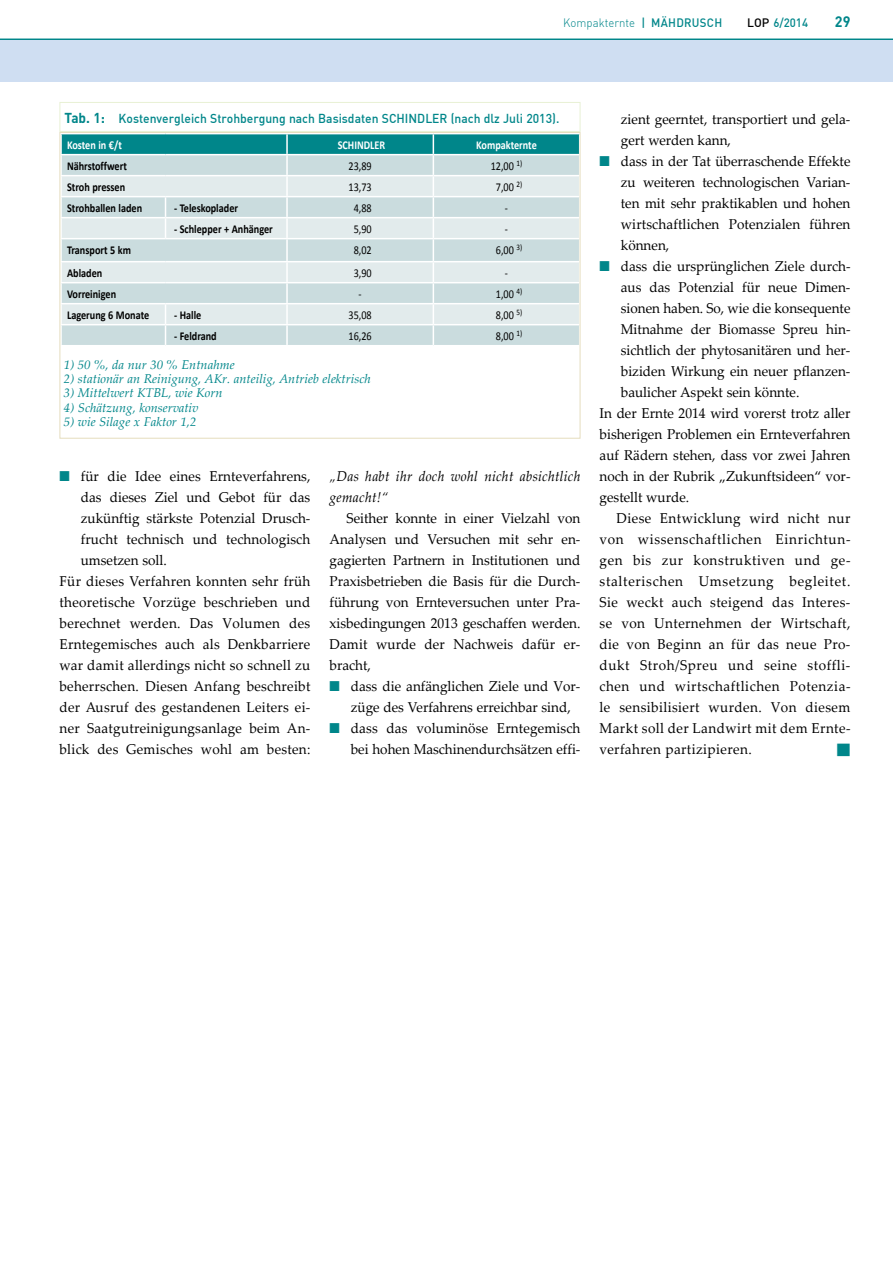
<style>
.page{position:relative;width:893px;height:1263px;background:#fff}
.page>*{position:absolute;margin:0;border:0;box-sizing:border-box;transform-origin:0 0}
.t1{font:700 15px "DIN";color:#00868a;scale:.95 1}
.t2{font:14.25px/21px "Palatino Linotype";letter-spacing:.01em;color:#000;text-align:justify;scale:.95 1}
.t3{font:14.25px "Palatino Linotype";letter-spacing:.03em;color:#000;scale:.95 1}
.t4{font:14.25px "Palatino Linotype";letter-spacing:.04em;color:#000;scale:.95 1}
.t5{font:14.25px "Palatino Linotype";letter-spacing:.05em;color:#000;scale:.95 1}
.t6{font:italic 14.25px/21px "Palatino Linotype";letter-spacing:.02em;color:#000;scale:.95 1}
.t7{font:13.5px "Zapf Dingbats IT Cby BT";color:#00868a}
.t8{font:italic 12.75px "Palatino Linotype";color:#00868a}
.t9{font:500 12.75px "DIN";color:#00868a;scale:.95 1}
.t10{font:700 12px "Calibri";color:#000;scale:.85 1}
.t11{font:12px "Calibri";color:#000;scale:.85 1}
.t12{font:700 12px "Calibri";color:#fff;scale:.85 1}
.t13{font:300 12px "DIN";color:#00868a;scale:.95 1}
.t14{font:500 12px "DIN";color:#00868a;scale:.95 1}
.s1{font-weight:500}
.s2{color:#000}
.s3{font-weight:700;font-size:14.25px}
.s4{color:#00868a}
</style>
<div class="page">
<hr style="left:0;top:39px;width:893px;height:1px;background:#00868a">
<div style="left:0;top:40px;width:893px;height:42px;background:#cfdef2"></div>
<svg style="left:62px;top:134px;width:516px;height:211px;background:#c3dcdd"></svg>
<div style="left:60px;top:132px;width:520px;height:307px;border:1px solid #e5ddbe"></div>
<div style="left:60px;top:102px;width:520px;height:30px;border:1px solid #e8f1d4"></div>
<p class="t13" style="left:563px;top:15px;width:169px">Kompakternte <span class="s1">| Mähdrusch</span></p>
<p class="t14" style="left:747px;top:15px;width:66px"><span class="s2">LOP</span> 6/2014</p>
<p class="t1" style="left:835px;top:12px;width:18px">29</p>
<p class="t9" style="left:65px;top:110px;width:522px"><span class="s3">Tab. 1:</span> Kostenvergleich Strohbergung nach Basisdaten SCH INDLER (nach dlz Juli 2013).</p>
<p class="t12" style="left:67px;top:137px;width:66px">Kosten in €/t</p>
<p class="t12" style="left:338px;top:137px;width:57px">SCHINDLER</p>
<p class="t12" style="left:476px;top:137px;width:73px">Kompakternte</p>
<p class="t10" style="left:67px;top:158px;width:72px">Nährstoffwert</p>
<p class="t11" style="left:349px;top:158px;width:29px">23,89</p>
<p class="t11" style="left:491px;top:158px;width:39px">12,00 <sup>1)</sup></p>
<p class="t10" style="left:67px;top:179px;width:70px">Stroh pressen</p>
<p class="t11" style="left:349px;top:179px;width:29px">13,73</p>
<p class="t11" style="left:496px;top:179px;width:33px">7,00 <sup>2)</sup></p>
<p class="t10" style="left:67px;top:200px;width:90px">Strohballen laden</p>
<p class="t10" style="left:174px;top:200px;width:77px">- Teleskoplader</p>
<p class="t11" style="left:354px;top:200px;width:23px">4,88</p>
<p class="t11" style="left:505px;top:200px;width:5px">-</p>
<p class="t10" style="left:174px;top:221px;width:118px">- Schlepper + Anhänger</p>
<p class="t11" style="left:354px;top:221px;width:23px">5,90</p>
<p class="t11" style="left:505px;top:221px;width:5px">-</p>
<p class="t10" style="left:67px;top:242px;width:77px">Transport 5 km</p>
<p class="t11" style="left:354px;top:242px;width:23px">8,02</p>
<p class="t11" style="left:496px;top:242px;width:33px">6,00 <sup>3)</sup></p>
<p class="t10" style="left:67px;top:265px;width:43px">Abladen</p>
<p class="t11" style="left:354px;top:265px;width:23px">3,90</p>
<p class="t11" style="left:505px;top:265px;width:5px">-</p>
<p class="t10" style="left:67px;top:286px;width:59px">Vorreinigen</p>
<p class="t11" style="left:359px;top:286px;width:5px">-</p>
<p class="t11" style="left:496px;top:286px;width:33px">1,00 <sup>4)</sup></p>
<p class="t10" style="left:67px;top:307px;width:98px">Lagerung 6 Monate</p>
<p class="t10" style="left:174px;top:307px;width:34px">- Halle</p>
<p class="t11" style="left:349px;top:307px;width:29px">35,08</p>
<p class="t11" style="left:496px;top:307px;width:33px">8,00 <sup>5)</sup></p>
<p class="t10" style="left:174px;top:328px;width:52px">- Feldrand</p>
<p class="t11" style="left:349px;top:328px;width:29px">16,26</p>
<p class="t11" style="left:496px;top:328px;width:33px">8,00 <sup>1)</sup></p>
<p class="t8" style="left:64px;top:355px;width:172px">1) 50 %, da nur 30 % Entnahme</p>
<p class="t8" style="left:64px;top:370px;width:309px">2) stationär an Reinigung, AKr. anteilig, Antrieb elektrisch</p>
<p class="t8" style="left:64px;top:384px;width:160px">3) Mittelwert KTBL, wie Korn</p>
<p class="t8" style="left:64px;top:398px;width:136px">4) Schätzung, konservativ</p>
<p class="t8" style="left:64px;top:413px;width:134px">5) wie Silage x Faktor 1,2</p>
<p class="t2" style="left:60px;top:465px;width:266px"><span class="s4">■</span> für die Idee eines Ernteverfahrens,</p>
<p class="t2" style="left:81px;top:486px;width:243px">das dieses Ziel und Gebot für das</p>
<p class="t2" style="left:81px;top:507px;width:243px">zukünftig stärkste Potenzial Drusch-</p>
<p class="t2" style="left:81px;top:528px;width:243px">frucht technisch und technologisch</p>
<p class="t2" style="left:81px;top:549px;width:92px">umsetzen soll.</p>
<p class="t2" style="left:60px;top:570px;width:266px">Für dieses Verfahren konnten sehr früh</p>
<p class="t2" style="left:60px;top:591px;width:266px">theoretische Vorzüge beschrieben und</p>
<p class="t2" style="left:60px;top:612px;width:265px">berechnet werden. Das Volumen des</p>
<p class="t2" style="left:60px;top:633px;width:266px">Erntegemisches auch als Denkbarriere</p>
<p class="t2" style="left:60px;top:654px;width:266px">war damit allerdings nicht so schnell zu</p>
<p class="t2" style="left:60px;top:675px;width:266px">beherrschen. Diesen Anfang beschreibt</p>
<p class="t2" style="left:60px;top:696px;width:266px">der Ausruf des gestandenen Leiters ei-</p>
<p class="t2" style="left:60px;top:717px;width:266px">ner Saatgutreinigungsanlage beim An-</p>
<p class="t2" style="left:60px;top:738px;width:266px">blick des Gemisches wohl am besten:</p>
<p class="t6" style="left:330px;top:465px;width:266px">„Das habt ihr doch wohl nicht absichtlich gemacht!“</p>
<p class="t2" style="left:330px;top:507px;width:266px;text-indent:17px">Seither konnte in einer Vielzahl von Analysen und Versuchen mit sehr en&shy;gagierten Partnern in Institutionen und Praxisbetrieben die Basis für die Durch&shy;führung von Ernteversuchen unter Pra&shy;xisbedingungen 2013 geschaffen werden.<br>Damit wurde der Nachweis dafür er&shy;bracht,</p>
<p class="t2" style="left:351px;top:675px;width:243px;text-indent:-21px"><span class="s4">■</span> dass die anfänglichen Ziele und Vor&shy;züge des Verfahrens erreichbar sind,</p>
<p class="t2" style="left:330px;top:717px;width:266px;text-align:right"><span class="s4">■</span> dass das voluminöse Erntegemisch bei hohen Maschinendurchsätzen effi-</p>
<p class="t2" style="left:621px;top:108px;width:243px">zient geerntet, transportiert und gela&shy;gert werden kann,</p>
<p class="t2" style="left:621px;top:150px;width:243px;text-indent:-21px"><span class="s4">■</span> dass in der Tat überraschende Effekte zu weiteren technologischen Varian&shy;ten mit sehr praktikablen und hohen wirtschaftlichen Potenzialen führen können,</p>
<p class="t2" style="left:600px;top:255px;width:266px"><span class="s4">■</span> dass die ursprünglichen Ziele durch-</p>
<p class="t2" style="left:621px;top:276px;width:243px">aus das Potenzial für neue Dimen-</p>
<p class="t2" style="left:621px;top:297px;width:243px">sionen haben. So, wie die konsequente</p>
<p class="t2" style="left:621px;top:318px;width:243px">Mitnahme der Biomasse Spreu hin-</p>
<p class="t2" style="left:621px;top:339px;width:243px">sichtlich der phytosanitären und her-</p>
<p class="t2" style="left:621px;top:360px;width:243px">biziden Wirkung ein neuer pflanzen-</p>
<p class="t2" style="left:621px;top:381px;width:189px">baulicher Aspekt sein könnte.</p>
<p class="t2" style="left:600px;top:402px;width:266px">In der Ernte 2014 wird vorerst trotz aller</p>
<p class="t2" style="left:600px;top:423px;width:266px">bisherigen Problemen ein Ernteverfahren</p>
<p class="t2" style="left:600px;top:444px;width:266px">auf Rädern stehen, dass vor zwei Jahren</p>
<p class="t2" style="left:600px;top:465px;width:266px">noch in der Rubrik „Zukunftsideen“ vor-</p>
<p class="t2" style="left:600px;top:486px;width:96px">gestellt wurde.</p>
<p class="t3" style="left:617px;top:508px;width:248px">Diese Entwicklung wird nicht nur</p>
<p class="t5" style="left:600px;top:529px;width:266px">von wissenschaftlichen Einrichtun-</p>
<p class="t4" style="left:600px;top:550px;width:266px">gen bis zur konstruktiven und ge-</p>
<p class="t5" style="left:600px;top:571px;width:265px">stalterischen Umsetzung begleitet.</p>
<p class="t3" style="left:600px;top:592px;width:266px">Sie weckt auch steigend das Interes-</p>
<p class="t3" style="left:600px;top:613px;width:266px">se von Unternehmen der Wirtschaft,</p>
<p class="t3" style="left:600px;top:634px;width:266px">die von Beginn an für das neue Pro-</p>
<p class="t4" style="left:600px;top:655px;width:266px">dukt Stroh/Spreu und seine stoffli-</p>
<p class="t4" style="left:600px;top:676px;width:266px">chen und wirtschaftlichen Potenzia-</p>
<p class="t3" style="left:600px;top:697px;width:266px">le sensibilisiert wurden. Von diesem</p>
<p class="t3" style="left:600px;top:718px;width:265px">Markt soll der Landwirt mit dem Ernte-</p>
<p class="t3" style="left:600px;top:739px;width:162px">verfahren partizipieren.</p>
<p class="t7" style="left:837px;top:743px;width:15px">■</p>
</div>
